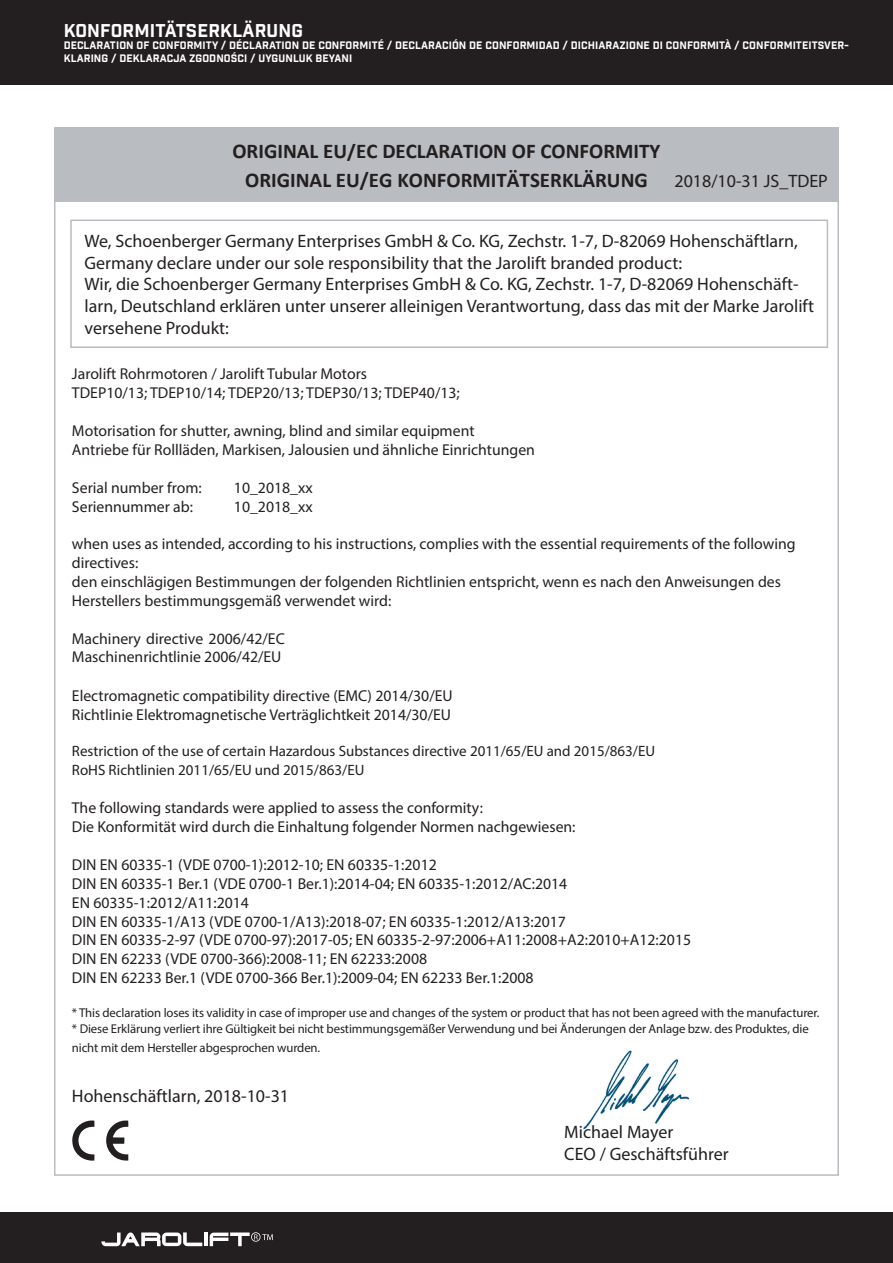
<style>
.page{position:relative;width:893px;height:1263px;background:#fff}
.page>*{position:absolute;margin:0;border:0;box-sizing:border-box;transform-origin:0 0}
.t1{font:700 21px/29.4px "Calibri";color:#231f20;text-align:center}
.t2{font:18px/21.6px "Myriad Pro";color:#231f20}
.t3{font:18px "Industry Inc Base";letter-spacing:.01em;color:#fff}
.t4{font:15.75px/18.9px "Myriad Pro";color:#231f20}
.t5{font:15px/18.9px "Myriad Pro";color:#231f20}
.t6{font:12.75px/15.3px "Myriad Pro";letter-spacing:-.01em;color:#231f20}
.t7{font:10.5px/12.6px "Industry Inc Base";letter-spacing:.01em;color:#fff}
</style>
<div class="page">
<div style="left:0;top:1212px;width:893px;height:51px;background:#231f20"></div>
<div style="left:0;top:0;width:893px;height:85px;background:#231f20"></div>
<div style="left:54px;top:128px;width:785px;height:74px;background:#b9bcc0"></div>
<div style="left:70px;top:220px;width:758px;height:128px;border:2px solid #b9bcc0"></div>
<img style="left:583px;top:1050px;width:107px;height:80px">
<svg style="left:106px;top:1120px;width:22px;height:41px"></svg>
<svg style="left:72px;top:1120px;width:22px;height:41px"></svg>
<svg style="left:101px;top:1232px;width:101px;height:14px"></svg>
<hr style="left:204px;top:1232px;width:4px;height:14px;background:#fff">
<svg style="left:210px;top:1232px;width:63px;height:14px"></svg>
<p class="t3" style="left:64px;top:19px;width:241px">KONFORMITÄTSERKLÄRUNG</p>
<p class="t7" style="left:64px;top:40px;width:787px">DECLARATION OF CONFORMITY / DÉCLARATION DE CONFORMITÉ / DECLARACIÓN DE CONFORMIDAD / DICHIARAZIONE DI CONFORMITÀ / CONFORMITEITSVER-<br>KLARING / DEKLARACJA ZGODNOŚCI / UYGUNLUK BEYANI</p>
<h1 class="t1" style="left:232px;top:136px;width:430px">ORIGINAL EU/EC DECLARATION OF CONFORMITY<br>ORIGINAL EU/EG KONFORMITÄTSERKLÄRUNG</h1>
<p class="t2" style="left:674px;top:170px;width:155px">2018/10-31 JS_TDEP</p>
<p class="t2" style="left:85px;top:230px;width:731px">We, Schoenberger Germany Enterprises GmbH &amp; Co. KG, Zechstr. 1-7, D-82069 Hohenschäftlarn, Germany declare under our sole responsibility that the Jarolift branded product:<br>Wir, die Schoenberger Germany Enterprises GmbH &amp; Co. KG, Zechstr. 1-7, D-82069 Hohenschäft&shy;larn, Deutschland erklären unter unserer alleinigen Verantwortung, dass das mit der Marke Jarolift versehene Produkt:</p>
<p class="t4" style="left:72px;top:364px;width:389px">Jarolift Rohrmotoren / Jarolift Tubular Motors<br>TDEP10/13; TDEP10/14; TDEP20/13; TDEP30/13; TDEP40/13;</p>
<p class="t4" style="left:72px;top:421px;width:465px">Motorisation for shutter, awning, blind and similar equipment<br>Antriebe für Rollläden, Markisen, Jalousien und ähnliche Einrichtungen</p>
<p class="t4" style="left:72px;top:478px;width:131px">Serial number from:</p>
<p class="t4" style="left:234px;top:478px;width:80px">10_2018_xx</p>
<p class="t4" style="left:72px;top:497px;width:123px">Seriennummer ab:</p>
<p class="t4" style="left:234px;top:497px;width:80px">10_2018_xx</p>
<p class="t4" style="left:72px;top:534px;width:725px">when uses as intended, according to his instructions, complies with the essential requirements of the following directives:<br>den einschlägigen Bestimmungen der folgenden Richtlinien entspricht, wenn es nach den Anweisungen des Herstellers bestimmungsgemäß verwendet wird:</p>
<p class="t4" style="left:72px;top:629px;width:214px;line-height:18.3px">Machinery directive 2006/42/EC<br>Maschinenrichtlinie 2006/42/EU</p>
<p class="t4" style="left:72px;top:686px;width:382px">Electromagnetic compatibility directive (EMC) 2014/30/EU<br>Richtlinie Elektromagnetische Verträglichtkeit 2014/30/EU</p>
<p class="t5" style="left:72px;top:742px;width:585px">Restriction of the use of certain Hazardous Substances directive 2011/65/EU and 2015/863/EU<br>RoHS Richtlinien 2011/65/EU und 2015/863/EU</p>
<p class="t4" style="left:72px;top:798px;width:505px">The following standards were applied to assess the conformity:<br>Die Konformität wird durch die Einhaltung folgender Normen nachgewiesen:</p>
<p class="t4" style="left:72px;top:855px;width:621px">DIN EN 60335-1 (VDE 0700-1):2012-10; EN 60335-1:2012<br>DIN EN 60335-1 Ber.1 (VDE 0700-1 Ber.1):2014-04; EN 60335-1:2012/AC:2014<br>EN 60335-1:2012/A11:2014<br>DIN EN 60335-1/A13 (VDE 0700-1/A13):2018-07; EN 60335-1:2012/A13:2017<br>DIN EN 60335-2-97 (VDE 0700-97):2017-05; EN 60335-2-97:2006+A11:2008+A2:2010+A12:2015<br>DIN EN 62233 (VDE 0700-366):2008-11; EN 62233:2008<br>DIN EN 62233 Ber.1 (VDE 0700-366 Ber.1):2009-04; EN 62233 Ber.1:2008</p>
<p class="t6" style="left:72px;top:1005px;width:749px">* This declaration loses its validity in case of improper use and changes of the system or product that has not been agreed with the manufacturer. * Diese Erklärung verliert ihre Gültigkeit bei nicht bestimmungsgemäßer Verwendung und bei Änderungen der Anlage bzw. des Produktes, die</p>
<p class="t6" style="left:72px;top:1039px;width:250px">nicht mit dem Hersteller abgesprochen wurden.</p>
<p class="t2" style="left:72px;top:1085px;width:219px">Hohenschäftlarn, 2018-10-31</p>
<p class="t2" style="left:564px;top:1121px;width:166px">Michael Mayer<br>CEO / Geschäftsführer</p>
</div>
